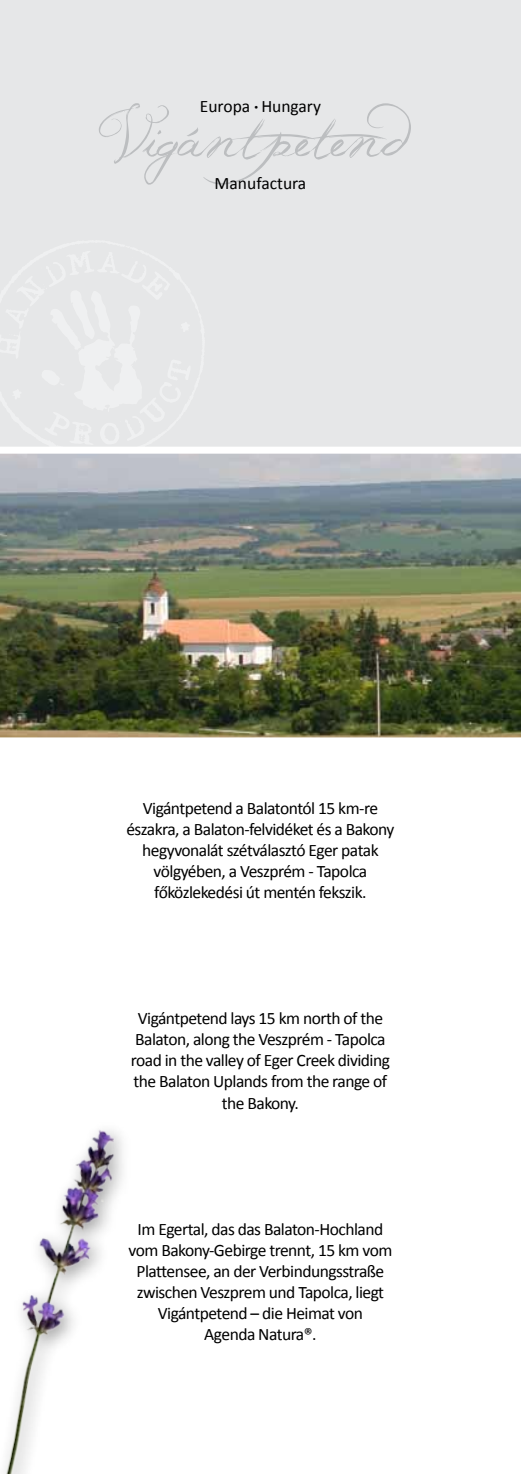
<style>
.page{position:relative;width:521px;height:1474px;background:#fff}
.page>*{position:absolute;margin:0;border:0;box-sizing:border-box;transform-origin:0 0}
.t1{font:59.5px "Jellyka Western Princess";color:#bcbec0}
.t2{font:17.5px/21px "Calibri";letter-spacing:-.03em;color:#000;text-align:center}
.t3{font:17.5px "Calibri";color:#000}
.s1{font-size:8.75px}
</style>
<div class="page">
<div style="left:0;top:0;width:521px;height:463px;background:#e6e7e8"></div>
<img style="left:0;top:446px;width:521px;height:292px">
<img style="left:5px;top:1129px;width:118px;height:344px">
<p class="t3" style="left:200px;top:95px;width:123px">Europa <span class="s1">•</span> Hungary</p>
<h1 class="t1" style="left:116px;top:100px;width:291px">Vigántpetend</h1>
<p class="t3" style="left:215px;top:172px;width:93px">Manufactura</p>
<p class="t2" style="left:126px;top:797px;width:269px">Vigántpetend a Balatontól 15 km-re északra, a Balaton-felvidéket és a Bakony hegyvonalát szétválasztó Eger patak völgyében, a Veszprém - Tapolca főközlekedési út mentén fekszik.</p>
<p class="t2" style="left:131px;top:1008px;width:261px">Vigántpetend lays 15 km north of the<br>Balaton, along the Veszprém - Tapolca road in the valley of Eger Creek dividing the Balaton Uplands from the range of the Bakony.</p>
<p class="t2" style="left:129px;top:1218px;width:265px">Im Egertal, das das Balaton-Hochland vom Bakony-Gebirge trennt, 15 km vom<br>Plattensee, an der Verbindungsstraße zwischen Veszprem und Tapolca, liegt<br>Vigántpetend – die Heimat von<br>Agenda Natura®.</p>
</div>
